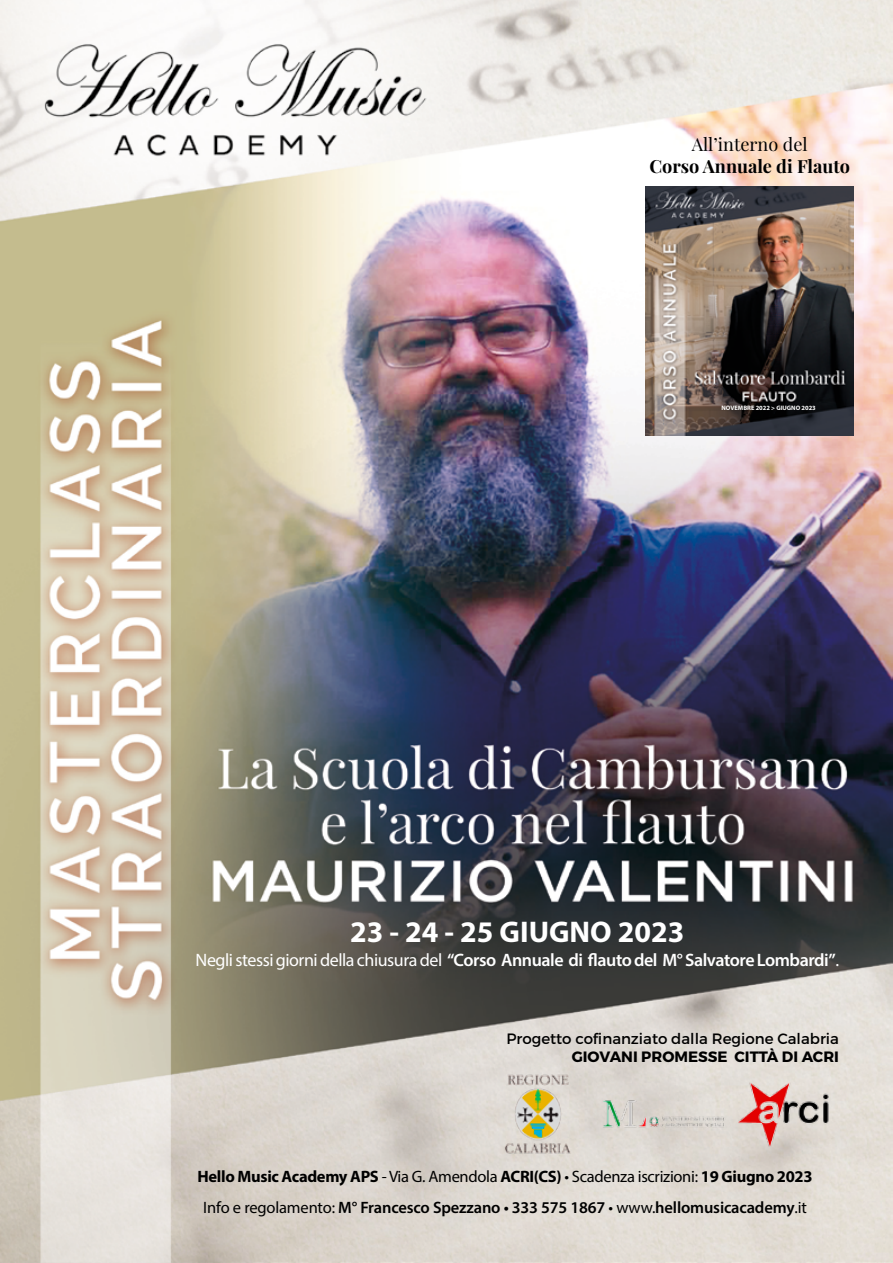
<style>
.page{position:relative;width:893px;height:1263px;background:#fff}
.page>*{position:absolute;margin:0;border:0;box-sizing:border-box;transform-origin:0 0}
.t1{font:700 30px "Myriad Pro";color:#fff}
.t2{font:700 18.15px "Playfair Display";color:#000}
.t3{font:18.15px "Playfair Display";color:#000}
.t4{font:600 18px "Myriad Pro";letter-spacing:-.025em;color:#fff}
.t5{font:16.5px/31px "Myriad Pro";color:#000;text-align:center}
.t6{font:15px "Montserrat";color:#000}
.t7{font:700 15px "Montserrat";color:#000}
.t8{font:700 6.45px "Myriad Pro";color:#fff}
.s1{font-weight:400}
.s2{font-weight:700}
.s3{font-weight:600}
</style>
<div class="page">
<img style="left:0;top:0;width:893px;height:1262px">
<img style="left:738px;top:1081px;width:101px;height:67px">
<img style="left:595px;top:1095px;width:136px;height:36px">
<img style="left:497px;top:1072px;width:83px;height:83px">
<img style="left:646px;top:186px;width:207px;height:249px">
<p class="t3" style="left:692px;top:133px;width:117px">All’interno del</p>
<p class="t2" style="left:649px;top:154px;width:202px">Corso Annuale di Flauto</p>
<p class="t8" style="left:721px;top:403px;width:96px">NOVEMBRE 2022 &gt; GIUGNO 2023</p>
<h1 class="t1" style="left:350px;top:912px;width:336px">23 - 24 - 25 GIUGNO 2023</h1>
<p class="t4" style="left:196px;top:949px;width:645px"><span class="s1">Negli stessi giorni della chiusura del</span> “Corso Annuale di flauto del M° Salvatore Lombardi”<span class="s1">.</span></p>
<p class="t6" style="left:506px;top:1030px;width:334px">Progetto cofinanziato dalla Regione Calabria</p>
<p class="t7" style="left:572px;top:1048px;width:269px">GIOVANI PROMESSE CITTÀ DI ACRI</p>
<p class="t5" style="left:198px;top:1160px;width:616px"><span class="s2">Hello Music Academy APS</span> - Via G. Amendola <span class="s2">ACRI(CS)</span> • Scadenza iscrizioni: <span class="s2">19 Giugno 2023<br></span>Info e regolamento: <span class="s3">M° Francesco Spezzano • 333 575 1867</span> • www.<span class="s3">hellomusicacademy</span>.it</p>
</div>
